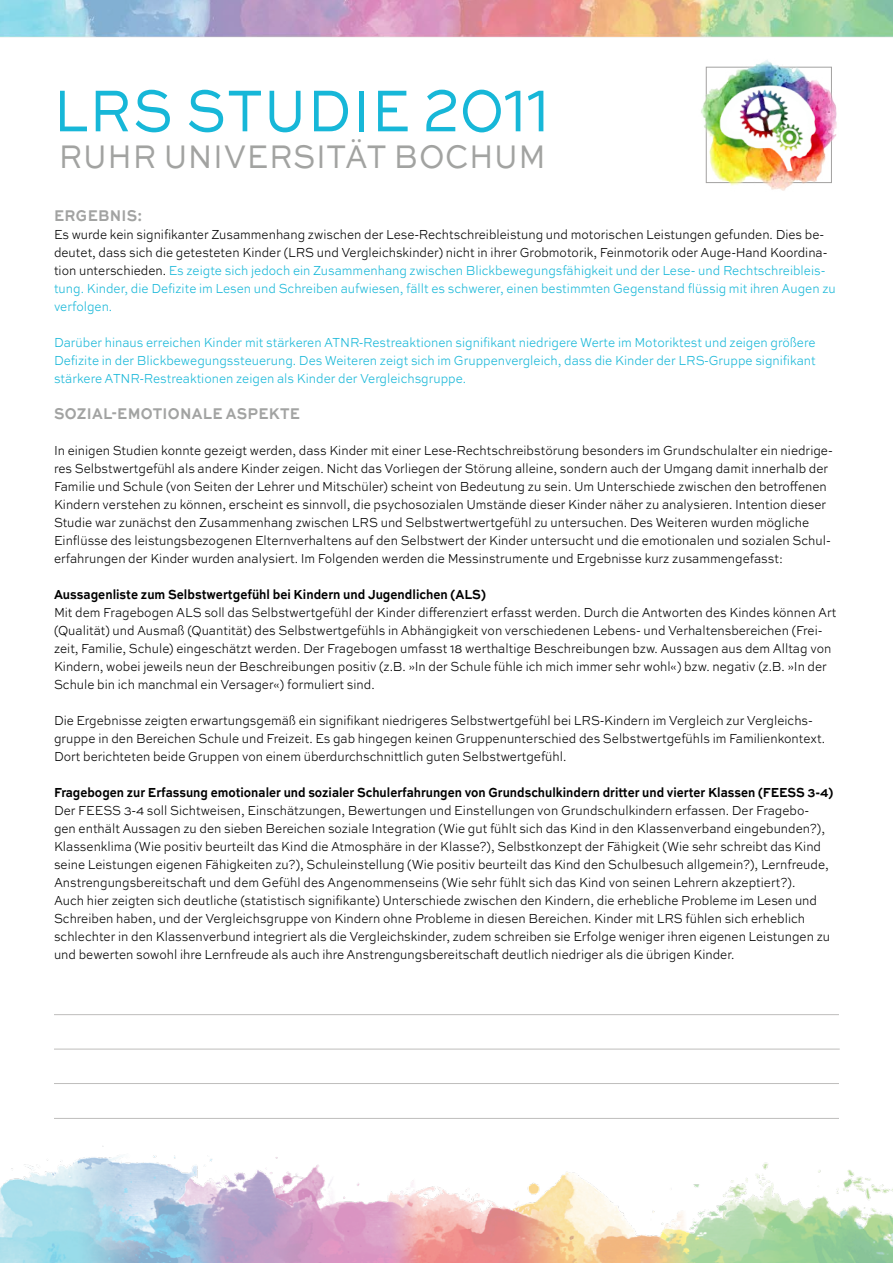
<style>
.page{position:relative;width:893px;height:1263px;background:#fff}
.page>*{position:absolute;margin:0;border:0;box-sizing:border-box;transform-origin:0 0}
.t1{font:62.1px "Sweet Sans Pro";letter-spacing:.02em;color:#17b7d8;scale:.87 1}
.t2{font:34.5px "Sweet Sans Pro";letter-spacing:.02em;color:#a2a3a1;scale:.87 1}
.t3{font:700 16.35px "Sweet Sans Pro";letter-spacing:.02em;color:#a2a3a2;scale:.87 1}
.t4{font:300 13.8px/18px "Sweet Sans Pro";color:#000;scale:.87 1}
.t5{font:300 13.8px/18px "Sweet Sans Pro";color:#17b7d8;text-align:justify;scale:.87 1}
.t6{font:700 13.8px "Sweet Sans Pro";color:#000;scale:.86 1}
.t7{font:700 13.8px "Sweet Sans Pro";color:#000;scale:.87 1}
.s1{color:#17b7d8}
</style>
<div class="page">
<img style="left:0;top:1146px;width:893px;height:117px">
<img style="left:0;top:0;width:893px;height:37px">
<hr style="left:54px;top:1014px;width:785px;height:1px;background:#bebdbc">
<hr style="left:54px;top:1049px;width:786px;height:1px;background:#bebdbc">
<hr style="left:54px;top:1083px;width:785px;height:1px;background:#bebdbc">
<hr style="left:54px;top:1118px;width:785px;height:1px;background:#bebdbc">
<img style="left:705px;top:60px;width:127px;height:131px">
<img style="left:701px;top:72px;width:136px;height:109px">
<img style="left:726px;top:79px;width:89px;height:86px">
<h1 class="t1" style="left:53px;top:66px;width:572px">LRS STUDIE 2011</h1>
<h2 class="t2" style="left:59px;top:132px;width:561px">RUHR UNIVERSITÄT BOCHUM</h2>
<p class="t3" style="left:54px;top:203px;width:103px">ERGEBNIS:</p>
<p class="t4" style="left:54px;top:225px;width:900px">Es wurde kein signifikanter Zusammenhang zwischen der Lese-Rechtschreibleistung und motorischen Leistungen gefunden. Dies be&shy;deutet, dass sich die getesteten Kinder (LRS und Vergleichskinder) nicht in ihrer Grobmotorik, Feinmotorik oder Auge-Hand Koordina&shy;tion unterschieden. <span class="s1">Es zeigte sich jedoch ein Zusammenhang zwischen Blickbewegungsfähigkeit und der Lese- und Rechtschreibleis&shy;tung. Kinder, die Defizite im Lesen und Schreiben aufwiesen, fällt es schwerer, einen bestimmten Gegenstand flüssig mit ihren Augen zu verfolgen.</span></p>
<p class="t5" style="left:54px;top:333px;width:877px">Darüber hinaus erreichen Kinder mit stärkeren ATNR-Restreaktionen signifikant niedrigere Werte im Motoriktest und zeigen größere Defizite in der Blickbewegungssteuerung. Des Weiteren zeigt sich im Gruppenvergleich, dass die Kinder der LRS-Gruppe signifikant stärkere ATNR-Restreaktionen zeigen als Kinder der Vergleichsgruppe.</p>
<p class="t3" style="left:54px;top:401px;width:284px">SOZIAL-EMOTIONALE ASPEKTE</p>
<p class="t4" style="left:54px;top:441px;width:897px">In einigen Studien konnte gezeigt werden, dass Kinder mit einer Lese-Rechtschreibstörung besonders im Grundschulalter ein niedrige&shy;res Selbstwertgefühl als andere Kinder zeigen. Nicht das Vorliegen der Störung alleine, sondern auch der Umgang damit innerhalb der Familie und Schule (von Seiten der Lehrer und Mitschüler) scheint von Bedeutung zu sein. Um Unterschiede zwischen den betroffenen Kindern verstehen zu können, erscheint es sinnvoll, die psychosozialen Umstände dieser Kinder näher zu analysieren. Intention dieser Studie war zunächst den Zusammenhang zwischen LRS und Selbstwertwertgefühl zu untersuchen. Des Weiteren wurden mögliche Einflüsse des leistungsbezogenen Elternverhaltens auf den Selbstwert der Kinder untersucht und die emotionalen und sozialen Schul&shy;erfahrungen der Kinder wurden analysiert. Im Folgenden werden die Messinstrumente und Ergebnisse kurz zusammengefasst:</p>
<p class="t7" style="left:54px;top:584px;width:498px">Aussagenliste zum Selbstwertgefühl bei Kindern und Jugendlichen (ALS)</p>
<p class="t4" style="left:54px;top:603px;width:901px">Mit dem Fragebogen ALS soll das Selbstwertgefühl der Kinder differenziert erfasst werden. Durch die Antworten des Kindes können Art (Qualität) und Ausmaß (Quantität) des Selbstwertgefühls in Abhängigkeit von verschiedenen Lebens- und Verhaltensbereichen (Frei&shy;zeit, Familie, Schule) eingeschätzt werden. Der Fragebogen umfasst 18 werthaltige Beschreibungen bzw. Aussagen aus dem Alltag von Kindern, wobei jeweils neun der Beschreibungen positiv (z.B. »In der Schule fühle ich mich immer sehr wohl«) bzw. negativ (z.B. »In der Schule bin ich manchmal ein Versager«) formuliert sind.</p>
<p class="t4" style="left:54px;top:711px;width:888px">Die Ergebnisse zeigten erwartungsgemäß ein signifikant niedrigeres Selbstwertgefühl bei LRS-Kindern im Vergleich zur Vergleichs&shy;gruppe in den Bereichen Schule und Freizeit. Es gab hingegen keinen Gruppenunterschied des Selbstwertgefühls im Familienkontext.<br>Dort berichteten beide Gruppen von einem überdurchschnittlich guten Selbstwertgefühl.</p>
<p class="t6" style="left:54px;top:782px;width:907px">Fragebogen zur Erfassung emotionaler und sozialer Schulerfahrungen von Grundschulkindern dritter und vierter Klassen (FEESS 3-4)</p>
<p class="t4" style="left:54px;top:801px;width:894px">Der FEESS 3-4 soll Sichtweisen, Einschätzungen, Bewertungen und Einstellungen von Grundschulkindern erfassen. Der Fragebo&shy;gen enthält Aussagen zu den sieben Bereichen soziale Integration (Wie gut fühlt sich das Kind in den Klassenverband eingebunden?), Klassenklima (Wie positiv beurteilt das Kind die Atmosphäre in der Klasse?), Selbstkonzept der Fähigkeit (Wie sehr schreibt das Kind seine Leistungen eigenen Fähigkeiten zu?), Schuleinstellung (Wie positiv beurteilt das Kind den Schulbesuch allgemein?), Lernfreude, Anstrengungsbereitschaft und dem Gefühl des Angenommenseins (Wie sehr fühlt sich das Kind von seinen Lehrern akzeptiert?).<br>Auch hier zeigten sich deutliche (statistisch signifikante) Unterschiede zwischen den Kindern, die erhebliche Probleme im Lesen und Schreiben haben, und der Vergleichsgruppe von Kindern ohne Probleme in diesen Bereichen. Kinder mit LRS fühlen sich erheblich schlechter in den Klassenverbund integriert als die Vergleichskinder, zudem schreiben sie Erfolge weniger ihren eigenen Leistungen zu und bewerten sowohl ihre Lernfreude als auch ihre Anstrengungsbereitschaft deutlich niedriger als die übrigen Kinder.</p>
</div>
